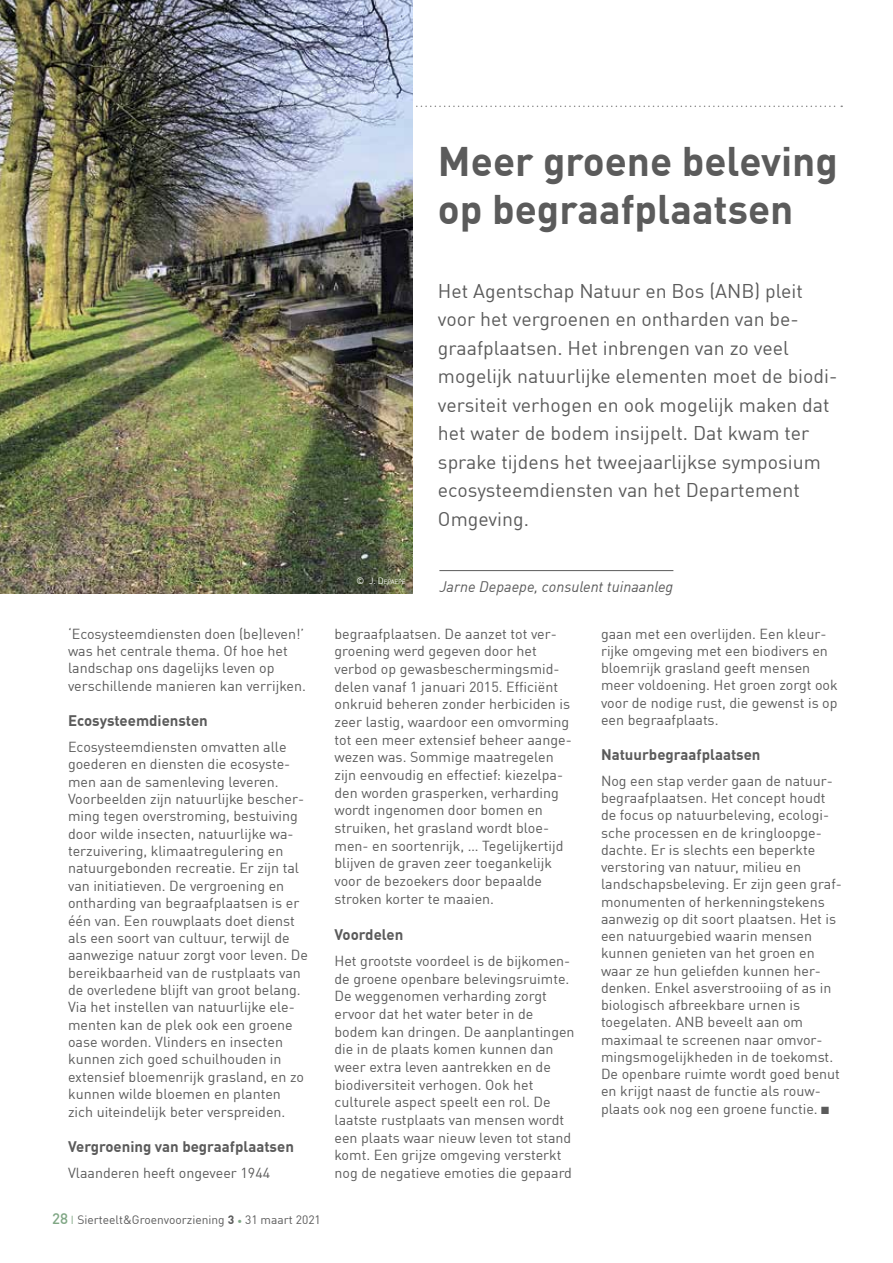
<style>
.page{position:relative;width:893px;height:1263px;background:#fff}
.page>*{position:absolute;margin:0;border:0;box-sizing:border-box;transform-origin:0 0}
.t1{font:700 40.5px/48px "DIN Offc Pro";color:#5b5b5b}
.t2{font:19.5px/28.5px "DIN Offc Pro";color:#5b5b5b}
.t3{font:700 15px "DIN Offc Pro";color:#5b5b5b}
.t4{font:italic 15px "DIN Offc Pro";color:#5b5b5b}
.t5{font:14.25px/17.7px "DIN Offc Pro";color:#5b5b5b}
.t6{font:12px "DIN Offc Pro";color:#5b5b5b}
.t7{font:6.3px "DIN Offc Pro";color:#fff}
.s1{font-weight:500;font-size:15px;color:#80a785}
.s2{font-weight:700}
.s3{font-family:"Minion Pro";color:#80a785}
.s4{font-size:9px}
</style>
<div class="page">
<svg style="left:412px;top:106px;width:430px;height:1px"></svg>
<hr style="left:439px;top:570px;width:234px;height:1px;background:#5b5b5b">
<img style="left:0;top:0;width:412px;height:593px">
<h1 class="t1" style="left:438px;top:131px;width:401px">Meer groene beleving op begraafplaatsen</h1>
<p class="t2" style="left:438px;top:274px;width:401px">Het Agentschap Natuur en Bos (ANB) pleit voor het vergroenen en ontharden van be&shy;graafplaatsen. Het inbrengen van zo veel mogelijk natuurlijke elementen moet de biodi&shy;versiteit verhogen en ook mogelijk maken dat het water de bodem insijpelt. Dat kwam ter sprake tijdens het tweejaarlijkse symposium ecosysteemdiensten van het Departement Omgeving.</p>
<p class="t5" style="left:68px;top:623px;width:239px">‘Ecosysteemdiensten doen (be)leven!’ was het centrale thema. Of hoe het landschap ons dagelijks leven op verschillende manieren kan verrijken.</p>
<p class="t3" style="left:68px;top:708px;width:141px">Ecosysteemdiensten</p>
<p class="t5" style="left:68px;top:737px;width:241px">Ecosysteemdiensten omvatten alle goederen en diensten die ecosyste&shy;men aan de samenleving leveren.<br>Voorbeelden zijn natuurlijke bescher&shy;ming tegen overstroming, bestuiving door wilde insecten, natuurlijke wa&shy;terzuivering, klimaatregulering en natuurgebonden recreatie. Er zijn tal van initiatieven. De vergroening en ontharding van begraafplaatsen is er één van. Een rouwplaats doet dienst als een soort van cultuur, terwijl de aanwezige natuur zorgt voor leven. De bereikbaarheid van de rustplaats van de overledene blijft van groot belang.<br>Via het instellen van natuurlijke ele&shy;menten kan de plek ook een groene oase worden. Vlinders en insecten kunnen zich goed schuilhouden in extensief bloemenrijk grasland, en zo kunnen wilde bloemen en planten zich uiteindelijk beter verspreiden.</p>
<p class="t3" style="left:68px;top:1134px;width:227px">Vergroening van begraafplaatsen</p>
<p class="t5" style="left:68px;top:1162px;width:204px">Vlaanderen heeft ongeveer 1944</p>
<p class="t6" style="left:52px;top:1210px;width:270px"><span class="s1">28</span> Sierteelt&amp;Groenvoorziening <span class="s2">3</span> <span class="s3">•</span> 31 maart 2021</p>
<p class="t7" style="left:357px;top:577px;width:51px"><span class="s4">© J. D</span>EPAEPE</p>
<p class="t4" style="left:439px;top:575px;width:235px">Jarne Depaepe, consulent tuinaanleg</p>
<p class="t5" style="left:334px;top:623px;width:239px">begraafplaatsen. De aanzet tot ver&shy;groening werd gegeven door het verbod op gewasbeschermingsmid&shy;delen vanaf 1 januari 2015. Efficiënt onkruid beheren zonder herbiciden is zeer lastig, waardoor een omvorming tot een meer extensief beheer aange&shy;wezen was. Sommige maatregelen zijn eenvoudig en effectief: kiezelpa&shy;den worden grasperken, verharding wordt ingenomen door bomen en struiken, het grasland wordt bloe&shy;men- en soortenrijk, … Tegelijkertijd blijven de graven zeer toegankelijk voor de bezoekers door bepaalde stroken korter te maaien.</p>
<p class="t3" style="left:334px;top:922px;width:70px">Voordelen</p>
<p class="t5" style="left:334px;top:950px;width:242px">Het grootste voordeel is de bijkomen&shy;de groene openbare belevingsruimte.<br>De weggenomen verharding zorgt ervoor dat het water beter in de bodem kan dringen. De aanplantingen die in de plaats komen kunnen dan weer extra leven aantrekken en de biodiversiteit verhogen. Ook het culturele aspect speelt een rol. De laatste rustplaats van mensen wordt een plaats waar nieuw leven tot stand komt. Een grijze omgeving versterkt nog de negatieve emoties die gepaard</p>
<p class="t5" style="left:601px;top:623px;width:238px;line-height:17.2px">gaan met een overlijden. Een kleur&shy;rijke omgeving met een biodivers en bloemrijk grasland geeft mensen meer voldoening. Het groen zorgt ook voor de nodige rust, die gewenst is op een begraafplaats.</p>
<p class="t3" style="left:601px;top:742px;width:161px">Natuurbegraafplaatsen</p>
<p class="t5" style="left:601px;top:771px;width:242px;line-height:17.2px">Nog een stap verder gaan de natuur&shy;begraafplaatsen. Het concept houdt de focus op natuurbeleving, ecologi&shy;sche processen en de kringloopge&shy;dachte. Er is slechts een beperkte verstoring van natuur, milieu en landschapsbeleving. Er zijn geen graf&shy;monumenten of herkenningstekens aanwezig op dit soort plaatsen. Het is een natuurgebied waarin mensen kunnen genieten van het groen en waar ze hun geliefden kunnen her&shy;denken. Enkel asverstrooiing of as in biologisch afbreekbare urnen is toegelaten. ANB beveelt aan om maximaal te screenen naar omvor&shy;mingsmogelijkheden in de toekomst.<br>De openbare ruimte wordt goed benut en krijgt naast de functie als rouw&shy;plaats ook nog een groene functie. ■</p>
</div>
